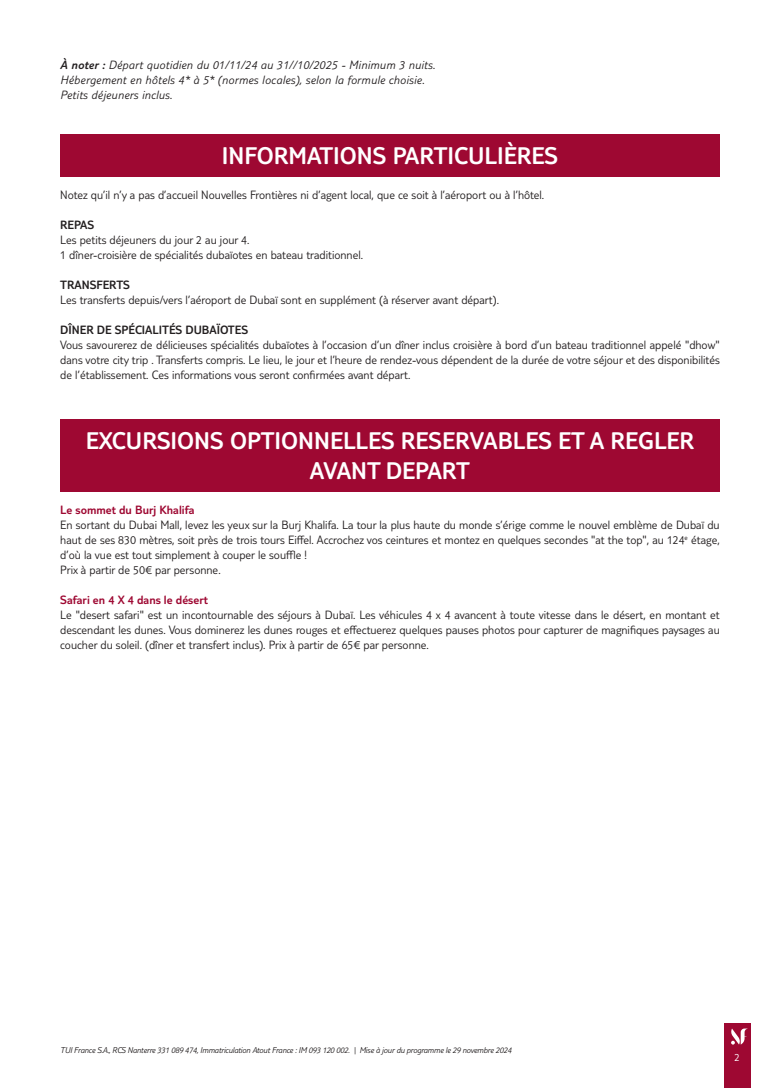
<style>
.page{position:relative;width:780px;height:1088px;background:#fff}
.page>*{position:absolute;margin:0;border:0;box-sizing:border-box;transform-origin:0 0}
.t1{font:300 25px/30px "TUI Type";color:#fff;text-align:center}
.t2{font:300 12.5px/15px "TUI Type";color:#231f20}
.t3{font:italic 300 12.5px/15px "TUI Type";letter-spacing:.02em;color:#231f20}
.t4{font:300 12.5px "TUI Type";color:#9e0832}
.t5{font:300 12.5px "TUI Type";color:#231f20}
.t6{font:300 11.25px "TUI Type";color:#fff}
.t7{font:italic 300 8.75px "TUI Type";letter-spacing:-.02em;color:#231f20}
.s1{font-style:inherit}
</style>
<div class="page">
<div style="left:724px;top:1023px;width:26px;height:65px;background:#9e0832"></div>
<svg style="left:731px;top:1028px;width:17px;height:16px"></svg>
<div style="left:60px;top:134px;width:659px;height:42px;background:#9e0832"></div>
<div style="left:60px;top:419px;width:659px;height:73px;background:#9e0832"></div>
<p class="t3" style="left:60px;top:57px;width:376px"><span class="s1">À noter :</span> Départ quotidien du 01/11/24 au 31//10/2025 - Minimum 3 nuits.<br>Hébergement en hôtels 4* à 5* (normes locales), selon la formule choisie.<br>Petits déjeuners inclus.</p>
<h1 class="t1" style="left:222px;top:140px;width:337px">INFORMATIONS PARTICULIÈRES</h1>
<p class="t2" style="left:60px;top:187px;width:485px">Notez qu’il n’y a pas d’accueil Nouvelles Frontières ni d’agent local, que ce soit à l’aéroport ou à l’hôtel.</p>
<p class="t5" style="left:60px;top:217px;width:35px">REPAS</p>
<p class="t2" style="left:60px;top:232px;width:304px">Les petits déjeuners du jour 2 au jour 4.<br>1 dîner-croisière de spécialités dubaïotes en bateau traditionnel.</p>
<p class="t5" style="left:60px;top:277px;width:71px">TRANSFERTS</p>
<p class="t2" style="left:60px;top:292px;width:440px">Les transferts depuis/vers l’aéroport de Dubaï sont en supplément (à réserver avant départ).</p>
<p class="t5" style="left:60px;top:322px;width:189px">DÎNER DE SPÉCIALITÉS DUBAÏOTES</p>
<p class="t2" style="left:60px;top:337px;width:661px;text-align:justify">Vous savourerez de délicieuses spécialités dubaïotes à l’occasion d’un dîner inclus croisière à bord d’un bateau traditionnel appelé "dhow" dans votre city trip . Transferts compris. Le lieu, le jour et l’heure de rendez-vous dépendent de la durée de votre séjour et des disponibilités de l’établissement. Ces informations vous seront confirmées avant départ.</p>
<h1 class="t1" style="left:86px;top:425px;width:610px">EXCURSIONS OPTIONNELLES RESERVABLES ET A REGLER<br>AVANT DEPART</h1>
<p class="t4" style="left:60px;top:502px;width:136px">Le sommet du Burj Khalifa</p>
<p class="t2" style="left:60px;top:517px;width:661px">En sortant du Dubai Mall, levez les yeux sur la Burj Khalifa. La tour la plus haute du monde s’érige comme le nouvel emblème de Dubaï du haut de ses 830 mètres, soit près de trois tours Eiffel. Accrochez vos ceintures et montez en quelques secondes "at the top", au 124<sup>e</sup> étage, d’où la vue est tout simplement à couper le souffle !<br>Prix à partir de 50€ par personne.</p>
<p class="t4" style="left:60px;top:592px;width:149px">Safari en 4 X 4 dans le désert</p>
<p class="t2" style="left:60px;top:607px;width:661px;text-align:justify">Le "desert safari" est un incontournable des séjours à Dubaï. Les véhicules 4 x 4 avancent à toute vitesse dans le désert, en montant et descendant les dunes. Vous dominerez les dunes rouges et effectuerez quelques pauses photos pour capturer de magnifiques paysages au coucher du soleil. (dîner et transfert inclus). Prix à partir de 65€ par personne.</p>
<p class="t7" style="left:60px;top:1045px;width:452px">TUI France S.A., RCS Nanterre 331 089 474, Immatriculation Atout France : IM 093 120 002. | Mise à jour du programme le 29 novembre 2024</p>
<p class="t6" style="left:734px;top:1050px;width:7px">2</p>
</div>
